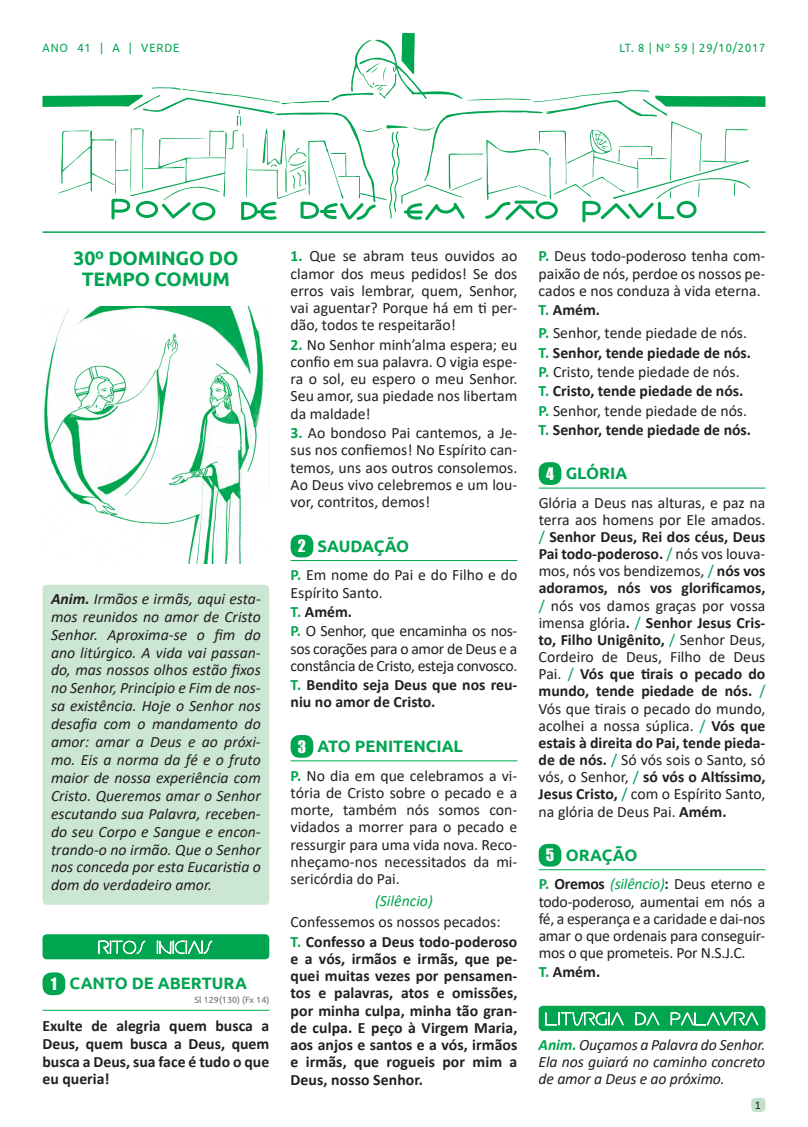
<style>
.page{position:relative;width:808px;height:1127px;background:#fff}
.page>*{position:absolute;margin:0;border:0;box-sizing:border-box;transform-origin:0 0}
.t1{font:700 19.5px/21px "Ubuntu";letter-spacing:-.01em;color:#00a54f;text-align:center}
.t2{font:700 16.5px "Ubuntu";color:#00a54f}
.t3{font:700 16.5px "Ubuntu";letter-spacing:-.02em;color:#00a54f}
.t4{font:15.75px/17.1px "Calibri";color:#231f20;text-align:justify}
.t5{font:italic 15.75px/17.9px "Calibri";letter-spacing:-.01em;color:#231f20;text-align:justify}
.t6{font:700 15.75px/17.2px "Calibri";color:#231f20;text-align:justify}
.t7{font:15.75px/19.4px "Calibri";letter-spacing:-.02em;color:#231f20}
.t8{font:italic 15.75px "Calibri";color:#00a54f}
.t9{font:15.75px "Impact";color:#fff}
.t10{font:12px "Ubuntu";letter-spacing:.08em;color:#00a54f;scale:.92 1}
.t11{font:12px "Calibri";color:#231f20}
.t12{font:9px "Ubuntu";color:#6c6d70}
.s1{font-weight:700}
.s2{font-weight:700;color:#00a54f}
.s3{font-family:"Impact";font-weight:400;font-size:15.75px;color:#fff}
.s4{color:#00a54f}
.s5{font-weight:400}
.s6{font-style:italic;color:#00a54f}
</style>
<div class="page">
<div style="left:751px;top:1098px;width:14px;height:14px;background:#c0e2ca;border-radius:4px"></div>
<img style="left:43px;top:307px;width:226px;height:256px">
<div style="left:42px;top:585px;width:227px;height:320px;background:#cbe6d3;border-radius:4px"></div>
<div style="left:43px;top:934px;width:226px;height:25px;background:#00a54f;border-radius:4px"></div>
<svg style="left:98px;top:934px;width:48px;height:21px"></svg>
<svg style="left:156px;top:940px;width:57px;height:15px"></svg>
<hr style="left:43px;top:1010px;width:226px;height:1px;background:#00a54f">
<div style="left:43px;top:972px;width:22px;height:23px;background:#00a54f;border-radius:9px"></div>
<hr style="left:291px;top:560px;width:226px;height:1px;background:#00a54f">
<div style="left:291px;top:535px;width:22px;height:22px;background:#00a54f;border-radius:9px"></div>
<hr style="left:291px;top:760px;width:226px;height:1px;background:#00a54f">
<div style="left:291px;top:735px;width:22px;height:23px;background:#00a54f;border-radius:9px"></div>
<hr style="left:539px;top:488px;width:226px;height:1px;background:#00a54f">
<div style="left:539px;top:462px;width:22px;height:23px;background:#00a54f;border-radius:9px"></div>
<hr style="left:539px;top:869px;width:226px;height:1px;background:#00a54f">
<div style="left:539px;top:844px;width:22px;height:22px;background:#00a54f;border-radius:9px"></div>
<div style="left:539px;top:1006px;width:226px;height:25px;background:#00a54f;border-radius:4px"></div>
<svg style="left:545px;top:1005px;width:79px;height:21px"></svg>
<svg style="left:635px;top:1011px;width:25px;height:15px"></svg>
<svg style="left:670px;top:1011px;width:88px;height:15px"></svg>
<hr style="left:42px;top:231px;width:723px;height:2px;background:#00a54f">
<svg style="left:42px;top:33px;width:723px;height:189px"></svg>
<p class="t10" style="left:42px;top:40px;width:150px">ANO 41 | A | VERDE</p>
<p class="t10" style="left:620px;top:40px;width:160px">LT. 8 | Nº 59 | 29/10/2017</p>
<p class="t1" style="left:73px;top:247px;width:166px">30º DOMINGO DO<br>TEMPO COMUM</p>
<p class="t5" style="left:51px;top:589px;width:211px"><span class="s1">Anim.</span> Irmãos e irmãs, aqui esta&shy;mos reunidos no amor de Cristo Senhor. Aproxima-se o fim do ano litúrgico. A vida vai passan&shy;do, mas nossos olhos estão fixos no Senhor, Princípio e Fim de nos&shy;sa existência. Hoje o Senhor nos desafia com o mandamento do amor: amar a Deus e ao próxi&shy;mo. Eis a norma da fé e o fruto maior de nossa experiência com Cristo. Queremos amar o Senhor escutando sua Palavra, receben&shy;do seu Corpo e Sangue e encon&shy;trando-o no irmão. Que o Senhor nos conceda por esta Eucaristia o dom do verdadeiro amor.</p>
<p class="t9" style="left:51px;top:971px;width:8px">1</p>
<p class="t6" style="left:43px;top:1016px;width:228px;line-height:17.9px">Exulte de alegria quem busca a Deus, quem busca a Deus, quem busca a Deus, sua face é tudo o que eu queria!</p>
<p class="t2" style="left:70px;top:973px;width:179px">CANTO DE ABERTURA</p>
<p class="t12" style="left:194px;top:994px;width:76px">Sl 129(130) (Fx 14)</p>
<p class="t4" style="left:291px;top:247px;width:228px"><span class="s2">1.</span> Que se abram teus ouvidos ao clamor dos meus pedidos! Se dos erros vais lembrar, quem, Senhor, vai aguentar? Porque há em ti per&shy;dão, todos te respeitarão!</p>
<p class="t4" style="left:291px;top:335px;width:228px"><span class="s2">2.</span> No Senhor minh’alma espera; eu confio em sua palavra. O vigia espe&shy;ra o sol, eu espero o meu Senhor.<br>Seu amor, sua piedade nos libertam da maldade!</p>
<p class="t4" style="left:291px;top:424px;width:228px"><span class="s2">3.</span> Ao bondoso Pai cantemos, a Je&shy;sus nos confiemos! No Espírito can&shy;temos, uns aos outros consolemos.<br>Ao Deus vivo celebremos e um lou&shy;vor, contritos, demos!</p>
<p class="t3" style="left:298px;top:536px;width:113px"><span class="s3">2</span> SAUDAÇÃO</p>
<p class="t4" style="left:291px;top:566px;width:228px"><span class="s2">P.</span> Em nome do Pai e do Filho e do<br>Espírito Santo.</p>
<p class="t7" style="left:291px;top:601px;width:228px"><span class="s2">T.</span> <span class="s1">Amém.<br></span><span class="s2">P.</span> O Senhor, que encaminha os nos-</p>
<p class="t7" style="left:291px;top:639px;width:228px;line-height:17.2px">sos corações para o amor de Deus e a constância de Cristo, esteja convosco.</p>
<p class="t6" style="left:291px;top:676px;width:228px"><span class="s4">T.</span> Bendito seja Deus que nos reu&shy;niu no amor de Cristo.</p>
<p class="t2" style="left:298px;top:736px;width:167px"><span class="s3">3</span> ATO PENITENCIAL</p>
<p class="t4" style="left:291px;top:766px;width:228px"><span class="s2">P.</span> No dia em que celebramos a vi&shy;tória de Cristo sobre o pecado e a morte, também nós somos con&shy;vidados a morrer para o pecado e ressurgir para uma vida nova. Reco&shy;nheçamo-nos necessitados da mi&shy;sericórdia do Pai.</p>
<p class="t8" style="left:375px;top:889px;width:59px">(Silêncio)</p>
<p class="t4" style="left:291px;top:912px;width:228px;line-height:19.4px">Confessemos os nossos pecados:<br><span class="s2">T.</span> <span class="s1">Confesso a Deus todo-poderoso</span></p>
<p class="t6" style="left:291px;top:950px;width:228px">e a vós, irmãos e irmãs, que pe&shy;quei muitas vezes por pensamen&shy;tos e palavras, atos e omissões, por minha culpa, minha tão gran&shy;de culpa. E peço à Virgem Maria, aos anjos e santos e a vós, irmãos e irmãs, que rogueis por mim a Deus, nosso Senhor.</p>
<p class="t4" style="left:539px;top:247px;width:228px"><span class="s2">P.</span> Deus todo-poderoso tenha com&shy;paixão de nós, perdoe os nossos pe&shy;cados e nos conduza à vida eterna.</p>
<p class="t4" style="left:539px;top:297px;width:210px;line-height:23.5px"><span class="s2">T.</span> <span class="s1">Amém.<br></span><span class="s2">P.</span> Senhor, tende piedade de nós.</p>
<p class="t6" style="left:539px;top:343px;width:214px;line-height:19.4px;text-align:left"><span class="s4">T.</span> Senhor, tende piedade de nós.<br><span class="s4">P.</span> <span class="s5">Cristo, tende piedade de nós.<br></span><span class="s4">T.</span> Cristo, tende piedade de nós.<br><span class="s4">P.</span> <span class="s5">Senhor, tende piedade de nós.<br></span><span class="s4">T.</span> Senhor, tende piedade de nós.</p>
<p class="t2" style="left:546px;top:463px;width:83px"><span class="s3">4</span> GLÓRIA</p>
<p class="t4" style="left:539px;top:493px;width:228px">Glória a Deus nas alturas, e paz na terra aos homens por Ele amados. <span class="s4">/</span> <span class="s1">Senhor Deus, Rei dos céus, Deus Pai todo-poderoso.</span> <span class="s4">/</span> nós vos louva&shy;mos, nós vos bendizemos, <span class="s4">/</span> <span class="s1">nós vos adoramos, nós vos glorificamos, </span><span class="s4">/</span> nós vos damos graças por vossa imensa glória<span class="s1">.</span> <span class="s4">/</span> <span class="s1">Senhor Jesus Cris&shy;to, Filho Unigênito,</span> <span class="s4">/</span> Senhor Deus, Cordeiro de Deus, Filho de Deus Pai. <span class="s4">/</span> <span class="s1">Vós que tirais o pecado do mundo, tende piedade de nós.</span> <span class="s4">/ </span>Vós que tirais o pecado do mundo, acolhei a nossa súplica. <span class="s4">/</span> <span class="s1">Vós que estais à direita do Pai, tende pieda&shy;de de nós.</span> <span class="s4">/</span> Só vós sois o Santo, só vós, o Senhor, <span class="s4">/</span> <span class="s1">só vós o Altíssimo, Jesus Cristo,</span> <span class="s4">/</span> com o Espírito Santo, na glória de Deus Pai. <span class="s1">Amém.</span></p>
<p class="t2" style="left:546px;top:845px;width:93px"><span class="s3">5</span> ORAÇÃO</p>
<p class="t4" style="left:539px;top:875px;width:228px"><span class="s2">P.</span> <span class="s1">Oremos</span> <span class="s6">(silêncio)</span><span class="s1">:</span> Deus eterno e todo-poderoso, aumentai em nós a fé, a esperança e a caridade e dai-nos amar o que ordenais para conseguir&shy;mos o que prometeis. Por N.S.J.C.</p>
<p class="t6" style="left:539px;top:963px;width:63px"><span class="s4">T.</span> Amém.</p>
<p class="t5" style="left:539px;top:1035px;width:228px;line-height:17.1px"><span class="s2">Anim.</span> Ouçamos a Palavra do Senhor.<br>Ela nos guiará no caminho concreto de amor a Deus e ao próximo.</p>
<p class="t11" style="left:755px;top:1096px;width:8px">1</p>
</div>
